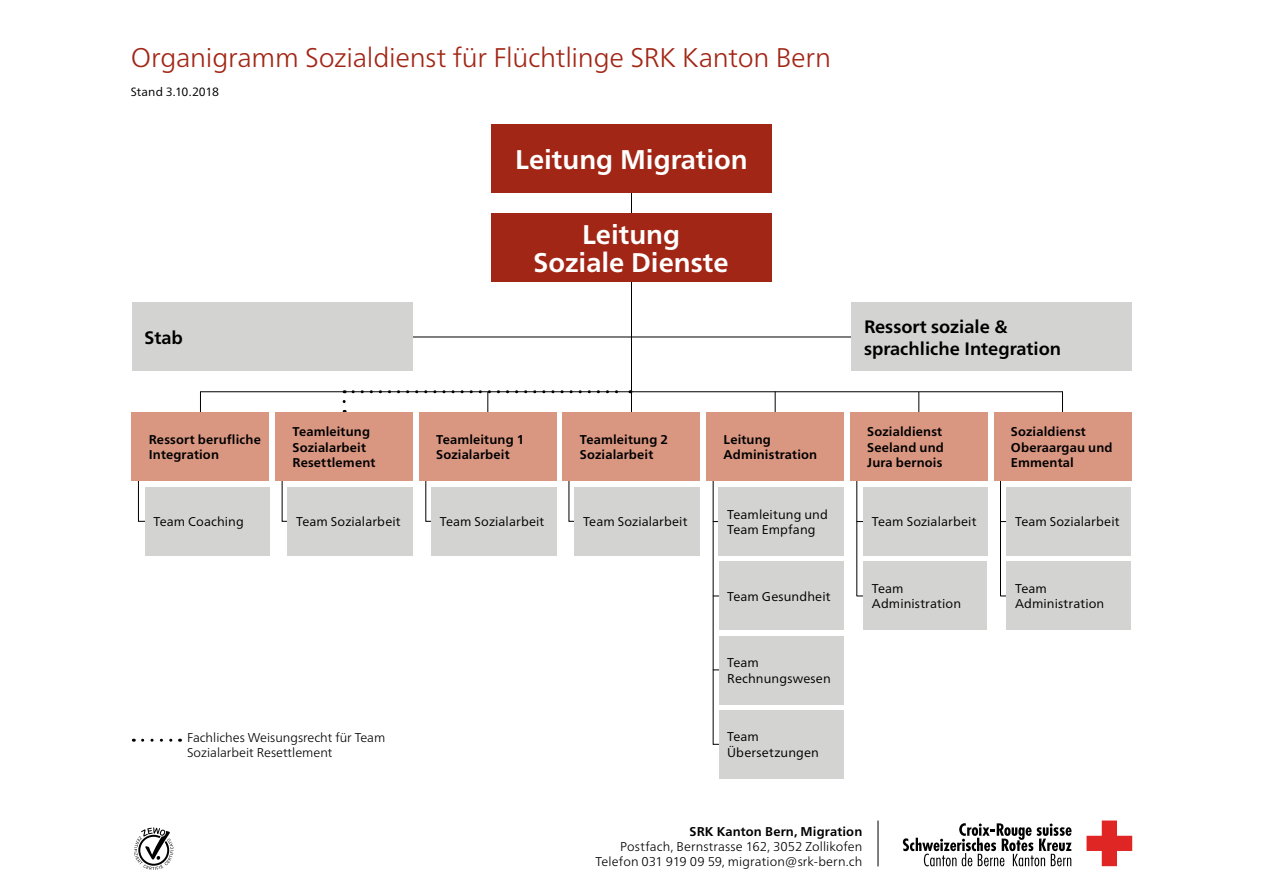
<style>
.page{position:relative;width:1263px;height:893px;background:#fff}
.page>*{position:absolute;margin:0;border:0;box-sizing:border-box;transform-origin:0 0}
.GT_Titel_rot{font:300 27px "Frutiger Neue LTW1 G";letter-spacing:-.01em;color:#a12615}
.t1{font:700 27px/28.5px "Frutiger Neue LTW1 G";color:#fff;text-align:center}
.t2{font:700 18px/21.6px "Frutiger Neue LTW1 G";color:#000}
.Organigramm{font:700 12.75px/15.3px "Frutiger Neue LTW1 G";letter-spacing:.01em;color:#000}
.Organigramm-2{font:12.75px/15.3px "Frutiger Neue LTW1 G";letter-spacing:.005em;color:#000}
.t3{font:300 12.75px/15.3px "Frutiger Neue LTW1 G";color:#000}
.Organigramm-3{font:12px "Frutiger Neue LTW1 G";color:#000}
</style>
<div class="page">
<svg style="left:138px;top:481px;width:7px;height:41px"></svg>
<svg style="left:282px;top:481px;width:6px;height:41px"></svg>
<svg style="left:568px;top:481px;width:6px;height:41px"></svg>
<hr style="left:713px;top:466px;width:1px;height:278px;background:#000">
<hr style="left:856px;top:466px;width:1px;height:130px;background:#000">
<hr style="left:1000px;top:466px;width:1px;height:130px;background:#000">
<hr style="left:1062px;top:391px;width:1px;height:59px;background:#000">
<hr style="left:918px;top:392px;width:1px;height:55px;background:#000">
<hr style="left:775px;top:391px;width:1px;height:48px;background:#000">
<hr style="left:631px;top:171px;width:1px;height:254px;background:#000">
<hr style="left:200px;top:391px;width:1px;height:31px;background:#000">
<hr style="left:202px;top:337px;width:692px;height:1px;background:#000">
<svg style="left:343px;top:390px;width:3px;height:12px"></svg>
<svg style="left:353px;top:390px;width:278px;height:28px"></svg>
<div style="left:491px;top:125px;width:281px;height:68px;background:#a12615"></div>
<div style="left:491px;top:214px;width:280px;height:68px;background:#a12615"></div>
<div style="left:706px;top:413px;width:138px;height:68px;background:#d99680"></div>
<div style="left:850px;top:413px;width:137px;height:68px;background:#d99680"></div>
<div style="left:994px;top:413px;width:137px;height:68px;background:#d99680"></div>
<div style="left:563px;top:413px;width:137px;height:68px;background:#d99680"></div>
<div style="left:419px;top:413px;width:137px;height:68px;background:#d99680"></div>
<div style="left:275px;top:413px;width:138px;height:68px;background:#d99680"></div>
<div style="left:132px;top:413px;width:137px;height:68px;background:#d99680"></div>
<div style="left:132px;top:303px;width:280px;height:68px;background:#d3d3d2"></div>
<div style="left:851px;top:303px;width:281px;height:68px;background:#d3d3d2"></div>
<div style="left:145px;top:487px;width:124px;height:68px;background:#d3d3d2"></div>
<svg style="left:425px;top:481px;width:6px;height:41px"></svg>
<div style="left:288px;top:487px;width:125px;height:68px;background:#d3d3d2"></div>
<div style="left:431px;top:487px;width:125px;height:68px;background:#d3d3d2"></div>
<div style="left:574px;top:487px;width:126px;height:68px;background:#d3d3d2"></div>
<div style="left:719px;top:487px;width:125px;height:68px;background:#d3d3d2"></div>
<div style="left:719px;top:562px;width:124px;height:68px;background:#d3d3d2"></div>
<div style="left:719px;top:636px;width:124px;height:68px;background:#d3d3d2"></div>
<div style="left:863px;top:487px;width:124px;height:68px;background:#d3d3d2"></div>
<div style="left:863px;top:562px;width:123px;height:68px;background:#d3d3d2"></div>
<div style="left:1006px;top:487px;width:125px;height:68px;background:#d3d3d2"></div>
<div style="left:1006px;top:562px;width:125px;height:68px;background:#d3d3d2"></div>
<div style="left:719px;top:710px;width:124px;height:68px;background:#d3d3d2"></div>
<svg style="left:143px;top:739px;width:38px;height:3px"></svg>
<hr style="left:878px;top:820px;width:1px;height:46px;background:#000">
<svg style="left:134px;top:827px;width:40px;height:43px"></svg>
<svg style="left:1086px;top:820px;width:46px;height:46px"></svg>
<svg style="left:903px;top:823px;width:168px;height:43px"></svg>
<hr style="left:200px;top:391px;width:863px;height:1px;background:#000">
<p class="GT_Titel_rot" style="left:131px;top:42px;width:702px">Organigramm Sozialdienst für Flüchtlinge SRK Kanton Bern</p>
<p class="Organigramm-3" style="left:131px;top:84px;width:90px">Stand 3.10.2018</p>
<p class="t1" style="left:515px;top:145px;width:234px">Leitung Migration</p>
<p class="t1" style="left:534px;top:220px;width:196px">Leitung<br>Soziale Dienste</p>
<p class="t2" style="left:145px;top:327px;width:40px">Stab</p>
<p class="t2" style="left:864px;top:316px;width:199px">Ressort soziale &amp; sprachliche Integration</p>
<p class="Organigramm" style="left:149px;top:432px;width:114px">Ressort berufliche<br>Integration</p>
<p class="Organigramm" style="left:292px;top:424px;width:84px">Teamleitung<br>Sozialarbeit<br>Resettlement</p>
<p class="Organigramm" style="left:436px;top:432px;width:90px">Teamleitung 1</p>
<p class="Organigramm" style="left:436px;top:447px;width:75px">Sozialarbeit</p>
<p class="Organigramm" style="left:580px;top:432px;width:90px">Teamleitung 2<br>Sozialarbeit</p>
<p class="Organigramm" style="left:723px;top:432px;width:95px">Leitung<br>Administration</p>
<p class="Organigramm" style="left:867px;top:424px;width:78px">Sozialdienst<br>Seeland und<br>Jura bernois</p>
<p class="Organigramm" style="left:1011px;top:424px;width:103px">Sozialdienst<br>Oberaargau und<br>Emmental</p>
<p class="Organigramm-2" style="left:154px;top:514px;width:92px">Team Coaching</p>
<p class="Organigramm-2" style="left:296px;top:514px;width:106px">Team Sozialarbeit</p>
<p class="Organigramm-2" style="left:440px;top:514px;width:106px">Team Sozialarbeit</p>
<p class="Organigramm-2" style="left:583px;top:514px;width:106px">Team Sozialarbeit</p>
<p class="Organigramm-2" style="left:727px;top:506px;width:102px">Teamleitung und<br>Team Empfang</p>
<p class="Organigramm-2" style="left:727px;top:588px;width:105px">Team Gesundheit</p>
<p class="t3" style="left:187px;top:729px;width:200px">Fachliches Weisungsrecht für Team<br>Sozialarbeit Resettlement</p>
<p class="Organigramm-2" style="left:727px;top:655px;width:105px">Team<br>Rechnungswesen</p>
<p class="Organigramm-2" style="left:727px;top:729px;width:93px">Team<br>Übersetzungen</p>
<p class="Organigramm-2" style="left:872px;top:514px;width:106px">Team Sozialarbeit</p>
<p class="Organigramm-2" style="left:872px;top:581px;width:91px">Team<br>Administration</p>
<p class="Organigramm" style="left:689px;top:823px;width:174px">SRK Kanton Bern, Migration</p>
<p class="t3" style="left:620px;top:839px;width:244px">Postfach, Bernstrasse 162, 3052 Zollikofen</p>
<p class="t3" style="left:595px;top:854px;width:268px">Telefon 031 919 09 59, migration@srk-bern.ch</p>
<p class="Organigramm-2" style="left:1015px;top:514px;width:106px">Team Sozialarbeit</p>
<p class="Organigramm-2" style="left:1015px;top:581px;width:91px">Team<br>Administration</p>
</div>
